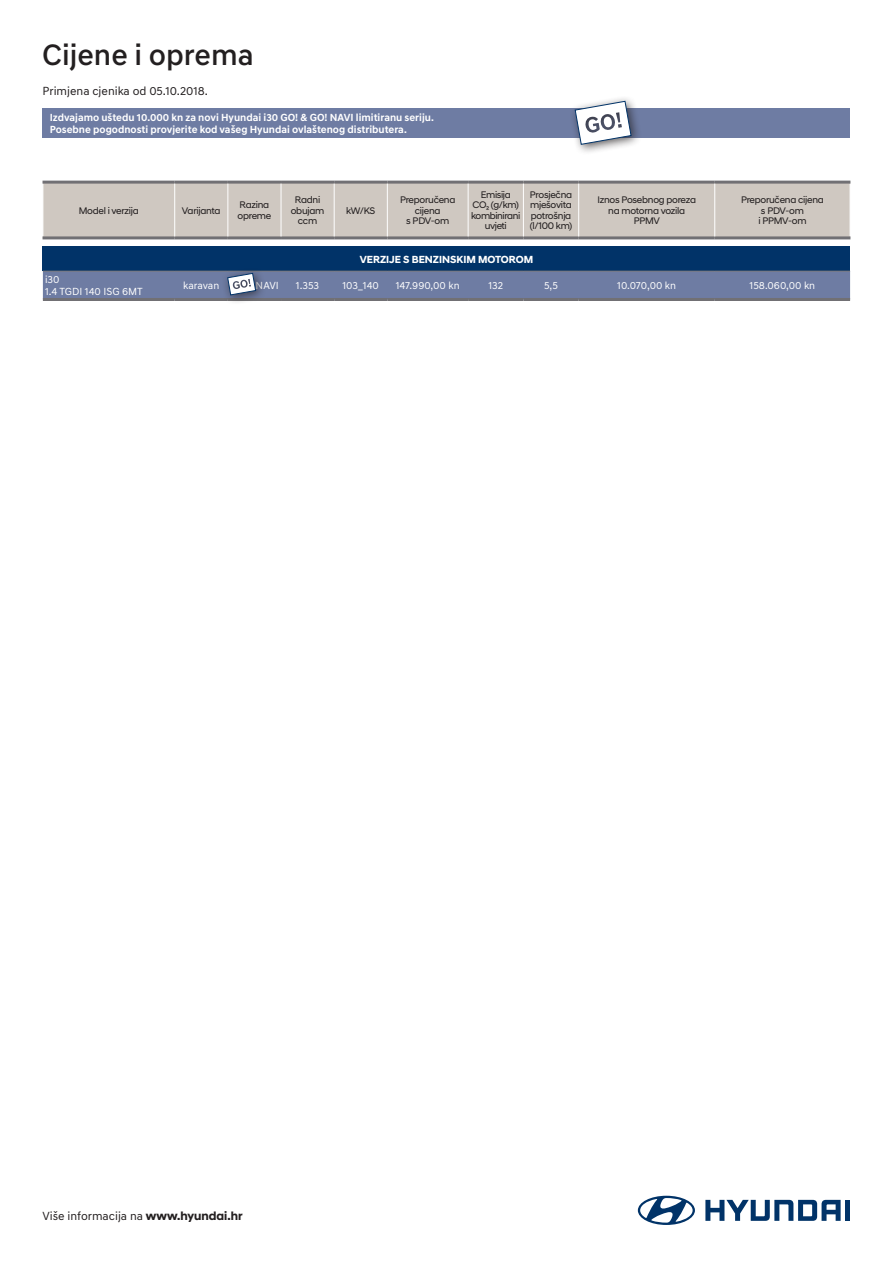
<style>
.page{position:relative;width:893px;height:1263px;background:#fff}
.page>*{position:absolute;margin:0;border:0;box-sizing:border-box;transform-origin:0 0}
.t1{font:500 30px "Hyundai Sans Text";color:#231f20}
.t2{font:12px "Hyundai Sans Text";color:#231f20}
.t3{font:700 10.5px/12px "Hyundai Sans Text";color:#fff}
.t4{font:10.5px/12px "Hyundai Sans Text";color:#fff}
.t5{font:700 10.5px "Hyundai Sans Head";color:#fff}
.t6{font:9.75px/10.5px "Hyundai Sans Head";letter-spacing:-.025em;color:#231f20;text-align:center}
.s1{font-family:"Hyundai Sans Head";font-weight:700}
</style>
<div class="page">
<div style="left:44px;top:184px;width:806px;height:52px;background:#cfc8c1"></div>
<div style="left:43px;top:246px;width:807px;height:25px;background:#013368"></div>
<hr style="left:43px;top:181px;width:132px;height:3px;background:#717074">
<hr style="left:175px;top:181px;width:53px;height:3px;background:#717074">
<hr style="left:228px;top:181px;width:53px;height:3px;background:#717074">
<hr style="left:281px;top:181px;width:53px;height:3px;background:#717074">
<hr style="left:334px;top:181px;width:53px;height:3px;background:#717074">
<hr style="left:387px;top:181px;width:81px;height:3px;background:#717074">
<hr style="left:43px;top:236px;width:132px;height:3px;background:#717074">
<hr style="left:175px;top:236px;width:53px;height:3px;background:#717074">
<hr style="left:228px;top:236px;width:53px;height:3px;background:#717074">
<hr style="left:281px;top:236px;width:53px;height:3px;background:#717074">
<hr style="left:334px;top:236px;width:53px;height:3px;background:#717074">
<hr style="left:387px;top:236px;width:81px;height:3px;background:#717074">
<hr style="left:468px;top:236px;width:55px;height:3px;background:#717074">
<hr style="left:523px;top:236px;width:56px;height:3px;background:#717074">
<hr style="left:579px;top:236px;width:136px;height:3px;background:#717074">
<hr style="left:715px;top:236px;width:135px;height:3px;background:#717074">
<hr style="left:43px;top:298px;width:132px;height:3px;background:#717074">
<hr style="left:175px;top:298px;width:53px;height:3px;background:#717074">
<hr style="left:228px;top:298px;width:53px;height:3px;background:#717074">
<hr style="left:281px;top:298px;width:53px;height:3px;background:#717074">
<hr style="left:334px;top:298px;width:53px;height:3px;background:#717074">
<hr style="left:387px;top:298px;width:81px;height:3px;background:#717074">
<hr style="left:468px;top:298px;width:55px;height:3px;background:#717074">
<hr style="left:523px;top:298px;width:56px;height:3px;background:#717074">
<hr style="left:579px;top:298px;width:136px;height:3px;background:#717074">
<hr style="left:715px;top:298px;width:135px;height:3px;background:#717074">
<hr style="left:468px;top:181px;width:55px;height:3px;background:#717074">
<hr style="left:523px;top:181px;width:56px;height:3px;background:#717074">
<hr style="left:579px;top:181px;width:136px;height:3px;background:#717074">
<hr style="left:715px;top:181px;width:135px;height:3px;background:#717074">
<hr style="left:174px;top:184px;width:1px;height:52px;background:#fff">
<hr style="left:227px;top:184px;width:1px;height:52px;background:#fff">
<hr style="left:281px;top:184px;width:1px;height:52px;background:#fff">
<hr style="left:334px;top:184px;width:1px;height:52px;background:#fff">
<hr style="left:387px;top:184px;width:1px;height:52px;background:#fff">
<hr style="left:468px;top:184px;width:1px;height:52px;background:#fff">
<hr style="left:523px;top:184px;width:1px;height:52px;background:#fff">
<hr style="left:578px;top:184px;width:1px;height:52px;background:#fff">
<hr style="left:714px;top:184px;width:1px;height:52px;background:#fff">
<div style="left:43px;top:108px;width:807px;height:29px;background:#6e7ca3"></div>
<div style="left:569px;top:95px;width:73px;height:60px;background:#231f20;opacity:.75"></div>
<svg style="left:574px;top:100px;width:58px;height:45px"></svg>
<div style="left:221px;top:267px;width:45px;height:38px;background:#231f20;opacity:.75"></div>
<svg style="left:43px;top:271px;width:807px;height:28px;background:#6f7ca0"></svg>
<svg style="left:705px;top:1200px;width:136px;height:21px"></svg>
<div style="left:845px;top:1200px;width:5px;height:21px;background:#013368"></div>
<svg style="left:638px;top:1196px;width:57px;height:29px"></svg>
<h1 class="t1" style="left:42px;top:36px;width:213px">Cijene i oprema</h1>
<p class="t2" style="left:43px;top:84px;width:167px">Primjena cjenika od 05.10.2018.</p>
<p class="t3" style="left:50px;top:111px;width:386px">Izdvajamo uštedu 10.000 kn za novi Hyundai i30 GO! &amp; GO! NAVI limitiranu seriju.<br>Posebne pogodnosti provjerite kod vašeg Hyundai ovlaštenog distributera.</p>
<p class="t6" style="left:79px;top:205px;width:62px">Model i verzija</p>
<p class="t6" style="left:182px;top:205px;width:40px">Varijanta</p>
<p class="t6" style="left:238px;top:200px;width:35px;text-align:left">Razina opreme</p>
<p class="t6" style="left:291px;top:195px;width:35px">Radni obujam ccm</p>
<p class="t6" style="left:346px;top:205px;width:31px">kW/KS</p>
<p class="t6" style="left:400px;top:195px;width:57px">Preporučena cijena<br>s PDV-om</p>
<p class="t6" style="left:471px;top:189px;width:51px">Emisija<br>CO2 (g/km) kombinirani uvjeti</p>
<p class="t6" style="left:530px;top:189px;width:44px;text-align:justify">Prosječna mješovita potrošnja (l/100 km)</p>
<p class="t6" style="left:597px;top:195px;width:100px">Iznos Posebnog poreza na motorna vozila<br>PPMV</p>
<p class="t6" style="left:741px;top:195px;width:84px">Preporučena cijena s PDV-om<br>i PPMV-om</p>
<p class="t5" style="left:360px;top:253px;width:174px">VERZIJE S BENZI NSKIM MOTOROM</p>
<p class="t4" style="left:45px;top:274px;width:99px">i30<br>1.4 TGDI 140 ISG 6MT</p>
<p class="t4" style="left:183px;top:280px;width:38px">karavan</p>
<p class="t4" style="left:256px;top:280px;width:25px">NAVI</p>
<p class="t4" style="left:296px;top:280px;width:25px">1.353</p>
<p class="t4" style="left:342px;top:280px;width:38px">103_140</p>
<p class="t4" style="left:396px;top:280px;width:65px">147.990,00 kn</p>
<p class="t4" style="left:488px;top:280px;width:16px">132</p>
<p class="t4" style="left:544px;top:280px;width:15px">5,5</p>
<p class="t4" style="left:617px;top:280px;width:60px">10.070,00 kn</p>
<p class="t4" style="left:750px;top:280px;width:67px">158.060,00 kn</p>
<p class="t2" style="left:43px;top:1209px;width:201px">Više informacija na <span class="s1">WWW.HYUNDAI.HR</span></p>
</div>
